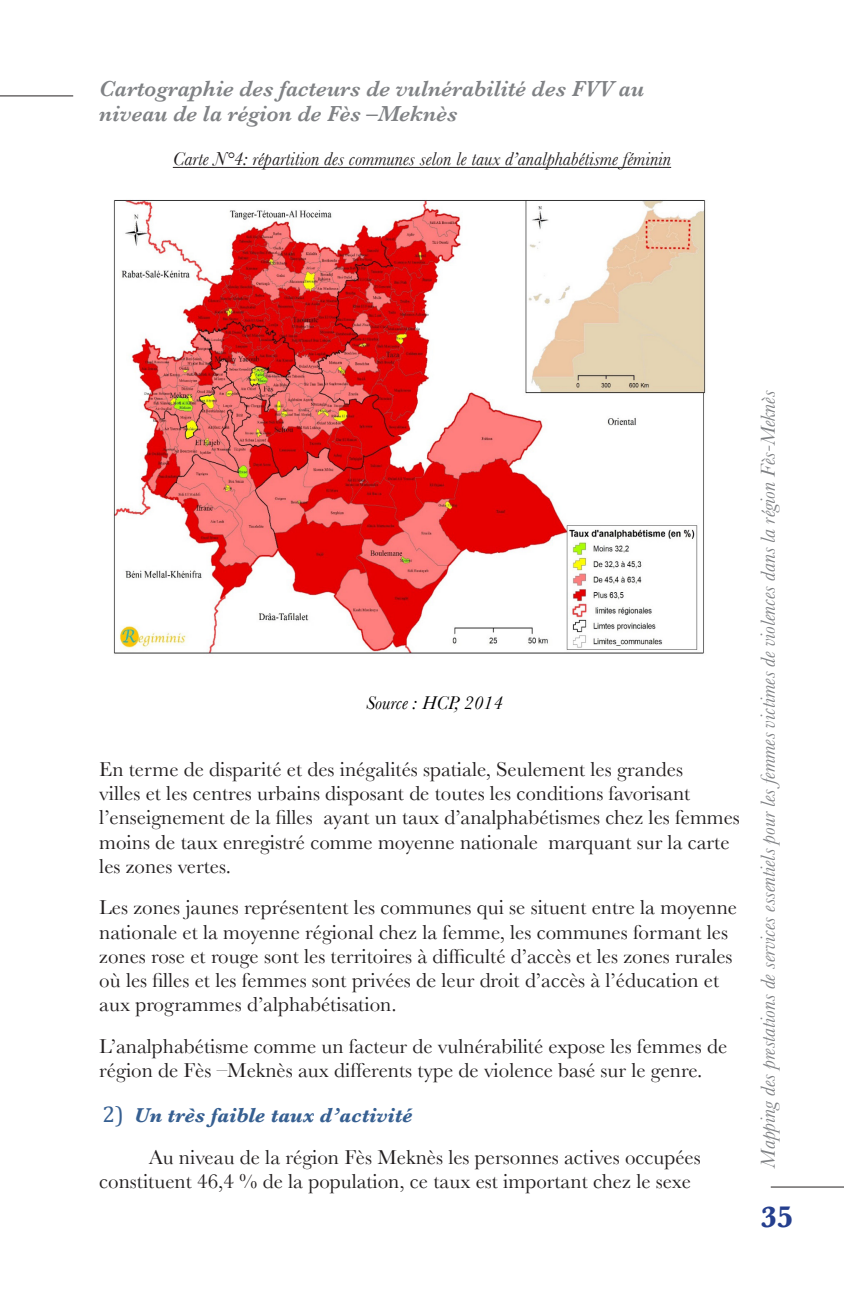
<style>
.page{position:relative;width:844px;height:1290px;background:#fff}
.page>*{position:absolute;margin:0;border:0;box-sizing:border-box;transform-origin:0 0}
.t1{font:700 30.45px "Baskerville";color:#253f8e}
.t2{font:italic 600 22.75px/24.5px "Baskerville";color:#808285}
.t3{font:21px/24.2px "Baskerville";color:#231f20}
.t4{font:italic 21px "Baskerville";color:#808285}
.t5{font:italic 700 21px "Baskerville";color:#365f91}
.t6{font:italic 19.25px "Baskerville";color:#231f20}
.t7{font:italic 19.25px "Baskerville";color:#000}
.s1{font-family:"Cambria";font-weight:400;font-style:normal;font-size:22.75px}
</style>
<div class="page">
<hr style="left:770px;top:1186px;width:73px;height:1px;background:#231f20">
<hr style="left:0;top:95px;width:73px;height:1px;background:#231f20">
<hr style="left:173px;top:167px;width:498px;height:1px;background:#231f20">
<img style="left:113px;top:199px;width:593px;height:455px">
<p class="t2" style="left:99px;top:76px;width:546px">Cartographie des facteurs de vulnérabilité des FVV au niveau de la région de Fès –Meknès</p>
<p class="t6" style="left:173px;top:148px;width:499px">Carte N°4: répartition des communes selon le taux d’analphabétisme féminin</p>
<p class="t7" style="left:366px;top:691px;width:138px">Source : HCP, 2014</p>
<p class="t3" style="left:99px;top:757px;width:642px">En terme de disparité et des inégalités spatiale, Seulement les grandes<br>villes et les centres urbains disposant de toutes les conditions favorisant l’enseignement de la filles ayant un taux d’analphabétismes chez les femmes moins de taux enregistré comme moyenne nationale marquant sur la carte les zones vertes.</p>
<p class="t3" style="left:99px;top:895px;width:639px">Les zones jaunes représentent les communes qui se situent entre la moyenne nationale et la moyenne régional chez la femme, les communes formant les zones rose et rouge sont les territoires à difficulté d’accès et les zones rurales où les filles et les femmes sont privées de leur droit d’accès à l’éducation et aux programmes d’alphabétisation.</p>
<p class="t3" style="left:99px;top:1033px;width:629px">L’analphabétisme comme un facteur de vulnérabilité expose les femmes de région de Fès –Meknès aux differents type de violence basé sur le genre.</p>
<p class="t5" style="left:102px;top:1103px;width:311px"><span class="s1">2)</span> Un très faible taux d’activité</p>
<p class="t3" style="left:99px;top:1144px;width:603px;text-indent:50px">Au niveau de la région Fès Meknès les personnes actives occupées constituent 46,4 % de la population, ce taux est important chez le sexe</p>
<p class="t4" style="left:755px;top:1167px;width:778px;rotate:-90deg">Mapping des prestations de services essentiels pour les femmes victimes de violences dans la région Fès-Meknès</p>
<h1 class="t1" style="left:760px;top:1199px;width:34px">35</h1>
</div>
